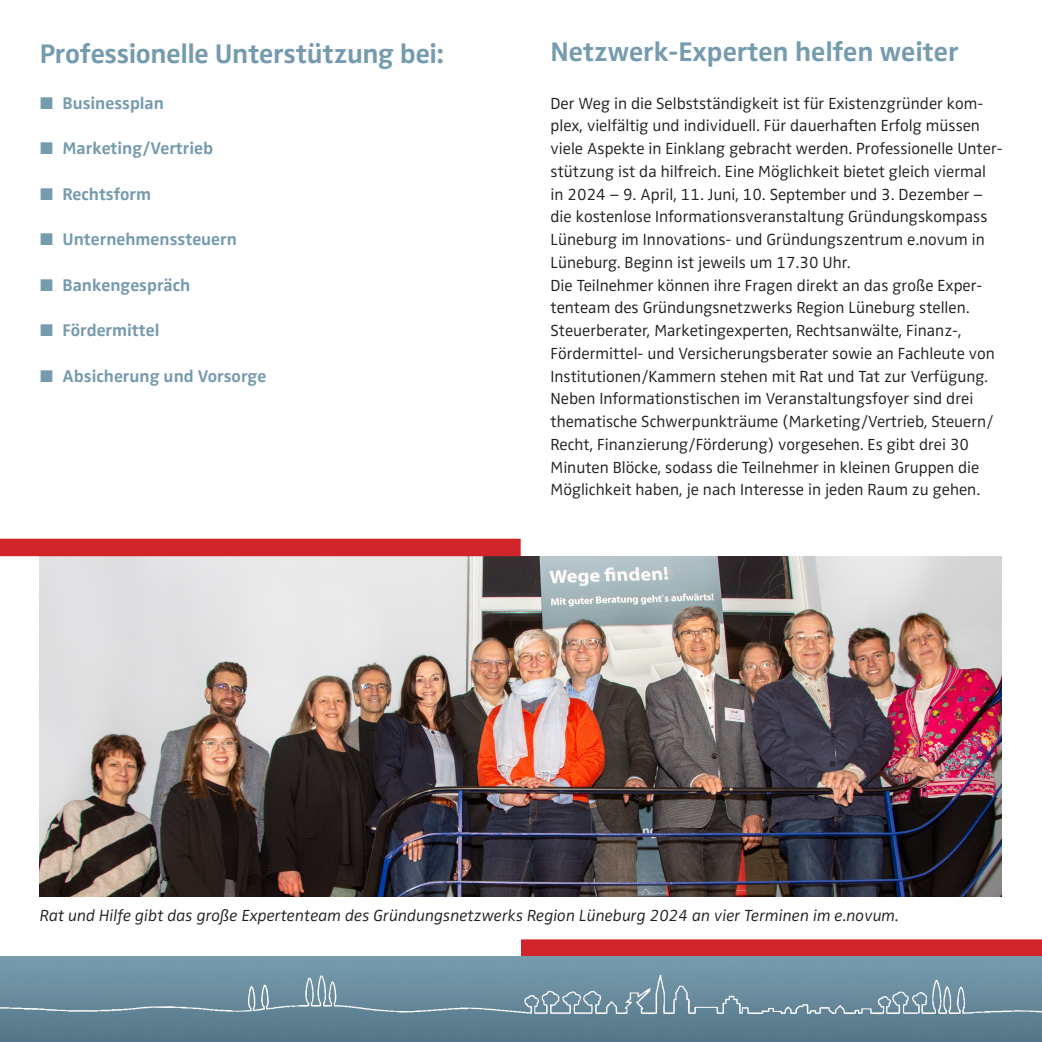
<style>
.page{position:relative;width:1042px;height:1042px;background:#fff}
.page>*{position:absolute;margin:0;border:0;box-sizing:border-box;transform-origin:0 0}
.t1{font:700 27.82px "Zwo Pro";color:#759bae}
.t2{font:700 17.5px "Zwo Pro";color:#759bae}
.t3{font:300 16.62px/22.8px "Zwo Pro";color:#231f20}
.t4{font:italic 300 16.62px "Zwo Pro";color:#231f20}
.s1{font-weight:400}
</style>
<div class="page">
<div style="left:521px;top:939px;width:521px;height:18px;background:#d1232a"></div>
<img style="left:0;top:957px;width:1042px;height:85px">
<img style="left:525px;top:983px;width:133px;height:30px">
<img style="left:40px;top:556px;width:961px;height:341px">
<div style="left:0;top:539px;width:521px;height:17px;background:#d1232a"></div>
<h1 class="t1" style="left:40px;top:32px;width:405px">Professionelle Unterstützung bei:</h1>
<p class="t2" style="left:40px;top:89px;width:126px"><span class="s1">■</span> Businessplan</p>
<p class="t2" style="left:40px;top:135px;width:175px"><span class="s1">■</span> Marketing/Vertrieb</p>
<p class="t2" style="left:40px;top:180px;width:113px"><span class="s1">■</span> Rechtsform</p>
<p class="t2" style="left:40px;top:226px;width:199px"><span class="s1">■</span> Unternehmenssteuern</p>
<p class="t2" style="left:40px;top:271px;width:152px"><span class="s1">■</span> Bankengespräch</p>
<p class="t2" style="left:40px;top:317px;width:121px"><span class="s1">■</span> Fördermittel</p>
<p class="t2" style="left:40px;top:362px;width:228px"><span class="s1">■</span> Absicherung und Vorsorge</p>
<h1 class="t1" style="left:550px;top:31px;width:409px">Netzwerk-Experten helfen weiter</h1>
<p class="t3" style="left:550px;top:91px;width:454px">Der Weg in die Selbstständigkeit ist für Existenzgründer kom&shy;plex, vielfältig und individuell. Für dauerhaften Erfolg müssen viele Aspekte in Einklang gebracht werden. Professionelle Unter&shy;stützung ist da hilfreich. Eine Möglichkeit bietet gleich viermal in 2024 – 9. April, 11. Juni, 10. September und 3. Dezember – die kostenlose Informationsveranstaltung Gründungskompass Lüneburg im Innovations- und Gründungszentrum e.novum in Lüneburg. Beginn ist jeweils um 17.30 Uhr.<br>Die Teilnehmer können ihre Fragen direkt an das große Exper&shy;tenteam des Gründungsnetzwerks Region Lüneburg stellen.<br>Steuerberater, Marketingexperten, Rechtsanwälte, Finanz-, Fördermittel- und Versicherungsberater sowie an Fachleute von Institutionen/Kammern stehen mit Rat und Tat zur Verfügung.<br>Neben Informationstischen im Veranstaltungsfoyer sind drei thematische Schwerpunkträume (Marketing/Vertrieb, Steuern/ Recht, Finanzierung/Förderung) vorgesehen. Es gibt drei 30<br>Minuten Blöcke, sodass die Teilnehmer in kleinen Gruppen die Möglichkeit haben, je nach Interesse in jeden Raum zu gehen.</p>
<p class="t4" style="left:40px;top:902px;width:861px">Rat und Hilfe gibt das große Expertenteam des Gründungsnetzwerks Region Lüneburg 2024 an vier Terminen im e.novum.</p>
</div>
